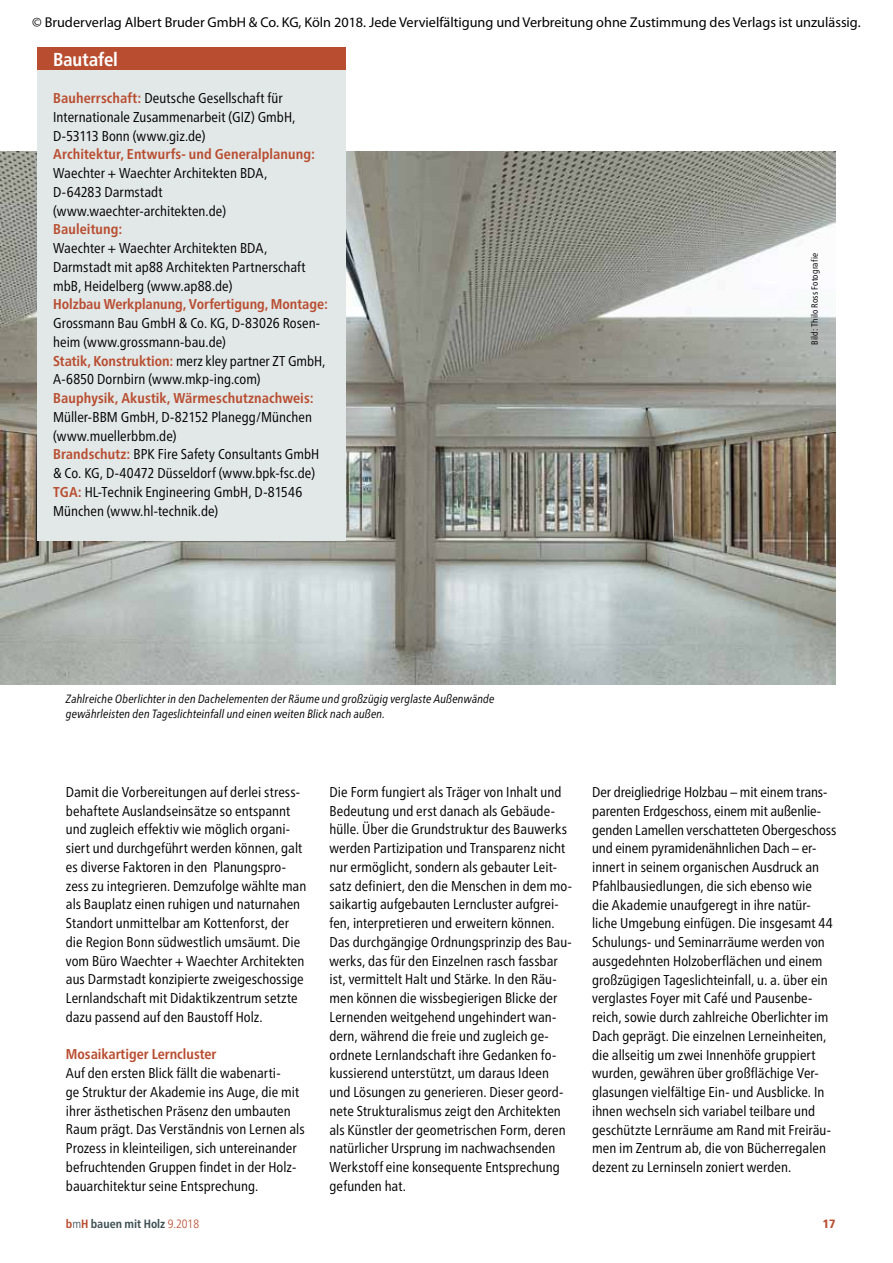
<style>
.page{position:relative;width:893px;height:1263px;background:#fff}
.page>*{position:absolute;margin:0;border:0;box-sizing:border-box;transform-origin:0 0}
.t1{font:700 condensed 18.75px "Frutiger Neue LT Pro";letter-spacing:-.005em;color:#fff}
.t2{font:condensed 14.25px/18.8px "Frutiger Neue LT Pro";color:#000}
.t3{font:700 condensed 14.25px "Frutiger Neue LT Pro";letter-spacing:.005em;color:#b94d30}
.t4{font:14.25px "Myriad Pro";color:#000}
.t5{font:italic condensed 12px/15px "Frutiger Neue LT Pro";letter-spacing:.015em;color:#000}
.t6{font:700 condensed 12px "Frutiger Neue LT Pro";color:#3e5052}
.t7{font:800 condensed 12px "Frutiger Neue LT Pro";color:#b94d30}
.t8{font:condensed 9px "Frutiger Neue LT Pro";letter-spacing:.02em;color:#000}
.s1{font-weight:700;color:#b94d30}
.s2{color:#b94d30}
.s3{font-weight:300}
.s4{font-weight:300;color:#b94d30}
</style>
<div class="page">
<div style="left:37px;top:47px;width:308px;height:26px;background:#b94d30"></div>
<img style="left:0;top:152px;width:835px;height:532px">
<div style="left:37px;top:71px;width:308px;height:470px;background:#e2e8e8"></div>
<p class="t4" style="left:32px;top:13px;width:830px">© Bruderverlag Albert Bruder GmbH &amp; Co. KG, Köln 2018. Jede Vervielfältigung und Verbreitung ohne Zustimmung des Verlags ist unzulässig.</p>
<h1 class="t1" style="left:53px;top:48px;width:66px">Bautafel</h1>
<p class="t2" style="left:53px;top:89px;width:244px"><span class="s1">Bauherrschaft:</span> Deutsche Gesellschaft für<br>Internationale Zusammenarbeit (GIZ) GmbH,<br>D-53113 Bonn (www.giz.de)</p>
<p class="t3" style="left:53px;top:146px;width:263px">Architektur, Entwurfs- und Generalplanung:</p>
<p class="t2" style="left:53px;top:164px;width:216px">Waechter + Waechter Architekten BDA,<br>D-64283 Darmstadt (www.waechter-architekten.de)</p>
<p class="t3" style="left:53px;top:221px;width:71px">Bauleitung:</p>
<p class="t2" style="left:53px;top:239px;width:254px">Waechter + Waechter Architekten BDA,<br>Darmstadt mit ap88 Architekten Partnerschaft mbB, Heidelberg (www.ap88.de)</p>
<p class="t3" style="left:53px;top:296px;width:276px">Holzbau Werkplanung, Vorfertigung, Montage:</p>
<p class="t2" style="left:53px;top:314px;width:274px">Grossmann Bau GmbH &amp; Co. KG, D-83026 Rosen&shy;heim (www.grossmann-bau.de)<br><span class="s1">Statik, Konstruktion:</span> merz kley partner ZT GmbH, A-6850 Dornbirn (www.mkp-ing.com)</p>
<p class="t3" style="left:53px;top:390px;width:262px">Bauphysik, Akustik, Wärmeschutznachweis:</p>
<p class="t2" style="left:53px;top:407px;width:268px">Müller-BBM GmbH, D-82152 Planegg/München (www.muellerbbm.de)<br><span class="s1">Brandschutz:</span> BPK Fire Safety Consultants GmbH &amp; Co. KG, D-40472 Düsseldorf (www.bpk-fsc.de)<br><span class="s1">TGA:</span> HL-Technik Engineering GmbH, D-81546<br>München (www.hl-technik.de)</p>
<p class="t5" style="left:66px;top:691px;width:430px">Zahlreiche Oberlichter in den Dachelementen der Räume und großzügig verglaste Außenwände gewährleisten den Tageslichteinfall und einen weiten Blick nach außen.</p>
<p class="t8" style="left:809px;top:345px;width:93px;rotate:-90deg">Bild: Thilo Ross Fotografie</p>
<p class="t2" style="left:66px;top:782px;width:242px">Damit die Vorbereitungen auf derlei stress&shy;behaftete Auslandseinsätze so entspannt und zugleich effektiv wie möglich organi&shy;siert und durchgeführt werden können, galt es diverse Faktoren in den Planungspro&shy;zess zu integrieren. Demzufolge wählte man als Bauplatz einen ruhigen und naturnahen Standort unmittelbar am Kottenforst, der die Region Bonn südwestlich umsäumt. Die vom Büro Waechter + Waechter Architekten aus Darmstadt konzipierte zweigeschossige Lernlandschaft mit Didaktikzentrum setzte dazu passend auf den Baustoff Holz.</p>
<p class="t3" style="left:66px;top:1046px;width:152px">Mosaikartiger Lerncluster</p>
<p class="t2" style="left:66px;top:1064px;width:240px">Auf den ersten Blick fällt die wabenarti-<br>ge Struktur der Akademie ins Auge, die mit ihrer ästhetischen Präsenz den umbauten Raum prägt. Das Verständnis von Lernen als Prozess in kleinteiligen, sich untereinander befruchtenden Gruppen findet in der Holz&shy;bauarchitektur seine Entsprechung.</p>
<p class="t2" style="left:330px;top:782px;width:244px">Die Form fungiert als Träger von Inhalt und Bedeutung und erst danach als Gebäude&shy;hülle. Über die Grundstruktur des Bauwerks werden Partizipation und Transparenz nicht nur ermöglicht, sondern als gebauter Leit&shy;satz definiert, den die Menschen in dem mo&shy;saikartig aufgebauten Lerncluster aufgrei&shy;fen, interpretieren und erweitern können.<br>Das durchgängige Ordnungsprinzip des Bau&shy;werks, das für den Einzelnen rasch fassbar ist, vermittelt Halt und Stärke. In den Räu&shy;men können die wissbegierigen Blicke der Lernenden weitgehend ungehindert wan&shy;dern, während die freie und zugleich ge&shy;ordnete Lernlandschaft ihre Gedanken fo&shy;kussierend unterstützt, um daraus Ideen und Lösungen zu generieren. Dieser geord&shy;nete Strukturalismus zeigt den Architekten als Künstler der geometrischen Form, deren natürlicher Ursprung im nachwachsenden Werkstoff eine konsequente Entsprechung gefunden hat.</p>
<p class="t2" style="left:592px;top:782px;width:246px">Der dreigliedrige Holzbau – mit einem trans&shy;parenten Erdgeschoss, einem mit außenlie&shy;genden Lamellen verschatteten Obergeschoss und einem pyramidenähnlichen Dach – er&shy;innert in seinem organischen Ausdruck an Pfahlbausiedlungen, die sich ebenso wie<br>die Akademie unaufgeregt in ihre natür&shy;liche Umgebung einfügen. Die insgesamt 44<br>Schulungs- und Seminarräume werden von ausgedehnten Holzoberflächen und einem großzügigen Tageslichteinfall, u. a. über ein verglastes Foyer mit Café und Pausenbe&shy;reich, sowie durch zahlreiche Oberlichter im Dach geprägt. Die einzelnen Lerneinheiten, die allseitig um zwei Innenhöfe gruppiert wurden, gewähren über großflächige Ver&shy;glasungen vielfältige Ein- und Ausblicke. In ihnen wechseln sich variabel teilbare und geschützte Lernräume am Rand mit Freiräu&shy;men im Zentrum ab, die von Bücherregalen dezent zu Lerninseln zoniert werden.</p>
<p class="t6" style="left:66px;top:1217px;width:135px"><span class="s2">b</span><span class="s3">m</span><span class="s2">H</span> bauen mit Holz <span class="s4">9.2018</span></p>
<p class="t7" style="left:823px;top:1217px;width:14px">17</p>
</div>
